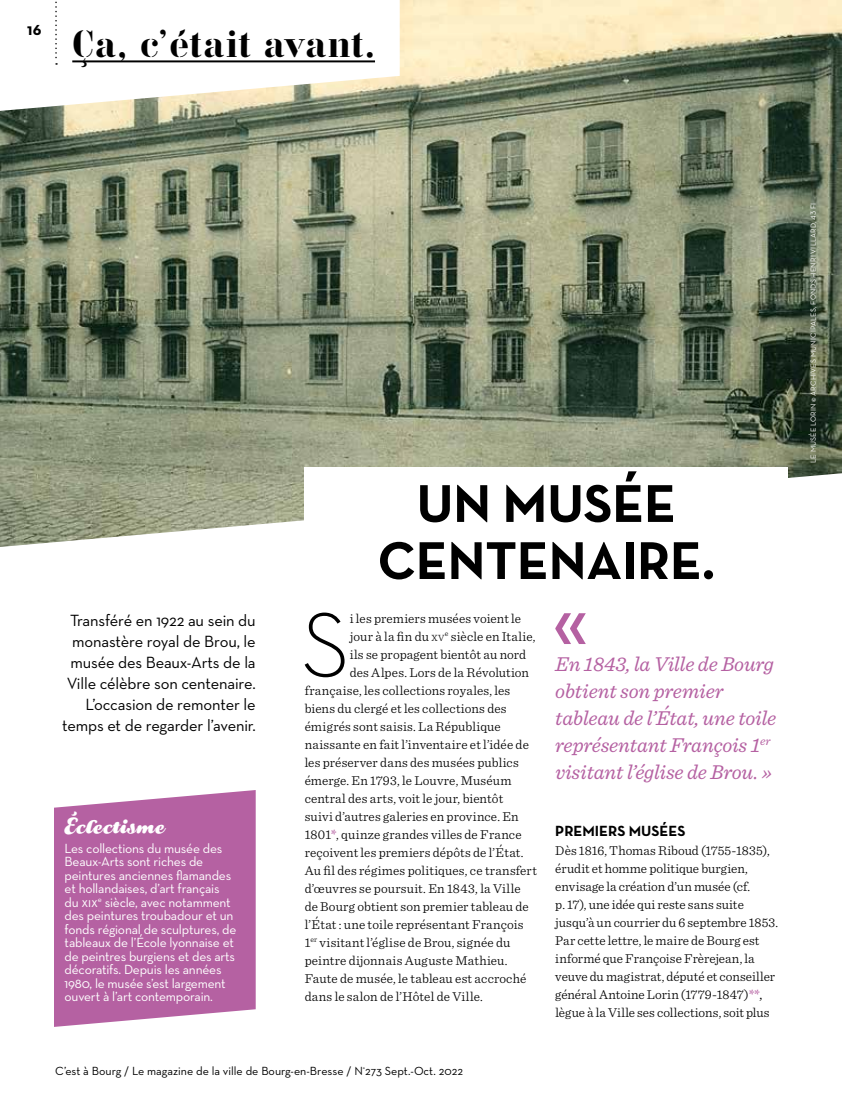
<style>
.page{position:relative;width:842px;height:1098px;background:#fff}
.page>*{position:absolute;margin:0;border:0;box-sizing:border-box;transform-origin:0 0}
.t1{font:300 92.85px "Neutraface Text";color:#000}
.t2{font:700 54px/57px "Neutraface Text";letter-spacing:-.005em;color:#000;text-align:center}
.t3{font:39.15px "Vtg Stencil Germany No 1";letter-spacing:.02em;color:#000}
.t4{font:italic 21px/27px "Sentinel";letter-spacing:-.005em;color:#b561a2}
.t5{font:16.5px/21px "Neutraface Text";letter-spacing:-.01em;color:#000;text-align:right}
.t6{font:16.5px "Bowling Script Basic";letter-spacing:.035em;color:#fff}
.t7{font:16.5px "Neutraface Text Bold Alt";color:#000}
.t8{font:700 15px "Neutraface Text";color:#000}
.t9{font:300 13.5px/18px "Sentinel";letter-spacing:.005em;color:#000}
.t10{font:13.5px/13.5px "Neutraface Text";letter-spacing:-.015em;color:#fff}
.t11{font:12px "Neutraface Text";color:#000}
.t12{font:7.5px "Neutraface Text";letter-spacing:.025em;color:#fff}
.s1{font-size:9.45px}
.s2{font-weight:500;color:#b561a2}
.s3{font-weight:400}
</style>
<div class="page">
<img style="left:0;top:0;width:842px;height:546px">
<svg style="left:54px;top:790px;width:202px;height:236px;background:#ba6ca8"></svg>
<svg style="left:0;top:0;width:400px;height:111px"></svg>
<svg style="left:55px;top:0;width:2px;height:65px"></svg>
<svg style="left:555px;top:613px;width:31px;height:30px"></svg>
<div style="left:305px;top:467px;width:483px;height:74px;background:#fff"></div>
<hr style="left:72px;top:60px;width:303px;height:2px;background:#000">
<p class="t7" style="left:27px;top:18px;width:16px">16</p>
<h3 class="t3" style="left:72px;top:22px;width:304px">Ça, c’était avant.</h3>
<p class="t5" style="left:62px;top:609px;width:195px">Transféré en 1922 au sein du monastère royal de Brou, le musée des Beaux-Arts de la<br>Ville célèbre son centenaire.<br>L’occasion de remonter le temps et de regarder l’avenir.</p>
<p class="t6" style="left:65px;top:817px;width:102px">Éclectisme</p>
<p class="t10" style="left:65px;top:840px;width:173px">Les collections du musée des<br>Beaux-Arts sont riches de peintures anciennes flamandes et hollandaises, d’art français du xix<sup>e</sup> siècle, avec notamment des peintures troubadour et un fonds régional de sculptures, de tableaux de l’École lyonnaise et de peintres burgiens et des arts décoratifs. Depuis les années<br>1980, le musée s’est largement ouvert à l’art contemporain.</p>
<h2 class="t2" style="left:377px;top:474px;width:339px">UN MUSÉE<br>CENTENAIRE.</h2>
<h1 class="t1" style="left:301px;top:586px;width:50px">S</h1>
<p class="t9" style="left:350px;top:608px;width:173px">i les premiers musées voient le</p>
<p class="t9" style="left:350px;top:626px;width:187px">jour à la fin du <span class="s1">xv</span><sup>e</sup> siècle en Italie,</p>
<p class="t9" style="left:350px;top:644px;width:178px">ils se propagent bientôt au nord</p>
<p class="t9" style="left:350px;top:662px;width:181px">des Alpes. Lors de la Révolution</p>
<p class="t9" style="left:305px;top:680px;width:207px">française, les collections royales, les</p>
<p class="t9" style="left:305px;top:697px;width:203px">biens du clergé et les collections des</p>
<p class="t9" style="left:305px;top:715px;width:198px">émigrés sont saisis. La République</p>
<p class="t9" style="left:305px;top:733px;width:226px">naissante en fait l’inventaire et l’idée de</p>
<p class="t9" style="left:305px;top:751px;width:216px">les préserver dans des musées publics</p>
<p class="t9" style="left:305px;top:769px;width:208px">émerge. En 1793, le Louvre, Muséum</p>
<p class="t9" style="left:305px;top:787px;width:200px">central des arts, voit le jour, bientôt</p>
<p class="t9" style="left:305px;top:805px;width:216px">suivi d’autres galeries en province. En</p>
<p class="t9" style="left:305px;top:823px;width:218px">1801<span class="s2">*</span>, quinze grandes villes de France</p>
<p class="t9" style="left:305px;top:841px;width:220px">reçoivent les premiers dépôts de l’État.</p>
<p class="t9" style="left:305px;top:859px;width:234px">Au fil des régimes politiques, ce transfert</p>
<p class="t9" style="left:305px;top:877px;width:217px">d’œuvres se poursuit. En 1843, la Ville</p>
<p class="t9" style="left:305px;top:895px;width:226px">de Bourg obtient son premier tableau de</p>
<p class="t9" style="left:305px;top:913px;width:221px">l’État : une toile représentant François</p>
<p class="t9" style="left:305px;top:932px;width:207px">1<sup>er</sup> visitant l’église de Brou, signée du</p>
<p class="t9" style="left:305px;top:950px;width:204px">peintre dijonnais Auguste Mathieu.</p>
<p class="t9" style="left:305px;top:968px;width:223px">Faute de musée, le tableau est accroché</p>
<p class="t9" style="left:305px;top:986px;width:180px">dans le salon de l’Hôtel de Ville.</p>
<h3 class="t4" style="left:555px;top:649px;width:223px">En 1843, la Ville de Bourg obtient son premier tableau de l’État, une toile représentant François 1<sup>er </sup>visitant l’église de Brou. »</h3>
<p class="t8" style="left:555px;top:820px;width:132px">PREMIERS MUSÉES</p>
<p class="t9" style="left:555px;top:840px;width:225px">Dès 1816, Thomas Riboud (1755-1835), érudit et homme politique burgien, envisage la création d’un musée (cf.<br>p. 17), une idée qui reste sans suite jusqu’à un courrier du 6 septembre 1853.<br>Par cette lettre, le maire de Bourg est informé que Françoise Frèrejean, la veuve du magistrat, député et conseiller général Antoine Lorin (1779-1847)<span class="s2">**</span><span class="s3">, </span>lègue à la Ville ses collections, soit plus</p>
<p class="t11" style="left:55px;top:1063px;width:409px">C’est à Bourg / Le magazine de la ville de Bourg-en-Bresse / N<sup>°</sup>273 Sept.-Oct. 2022</p>
<p class="t12" style="left:809px;top:462px;width:261px;rotate:-90deg">LE MUSÉE LORIN © ARCHIVES MUNICIPALES, FONDS HENRI VILLARD, 43 FI</p>
</div>
